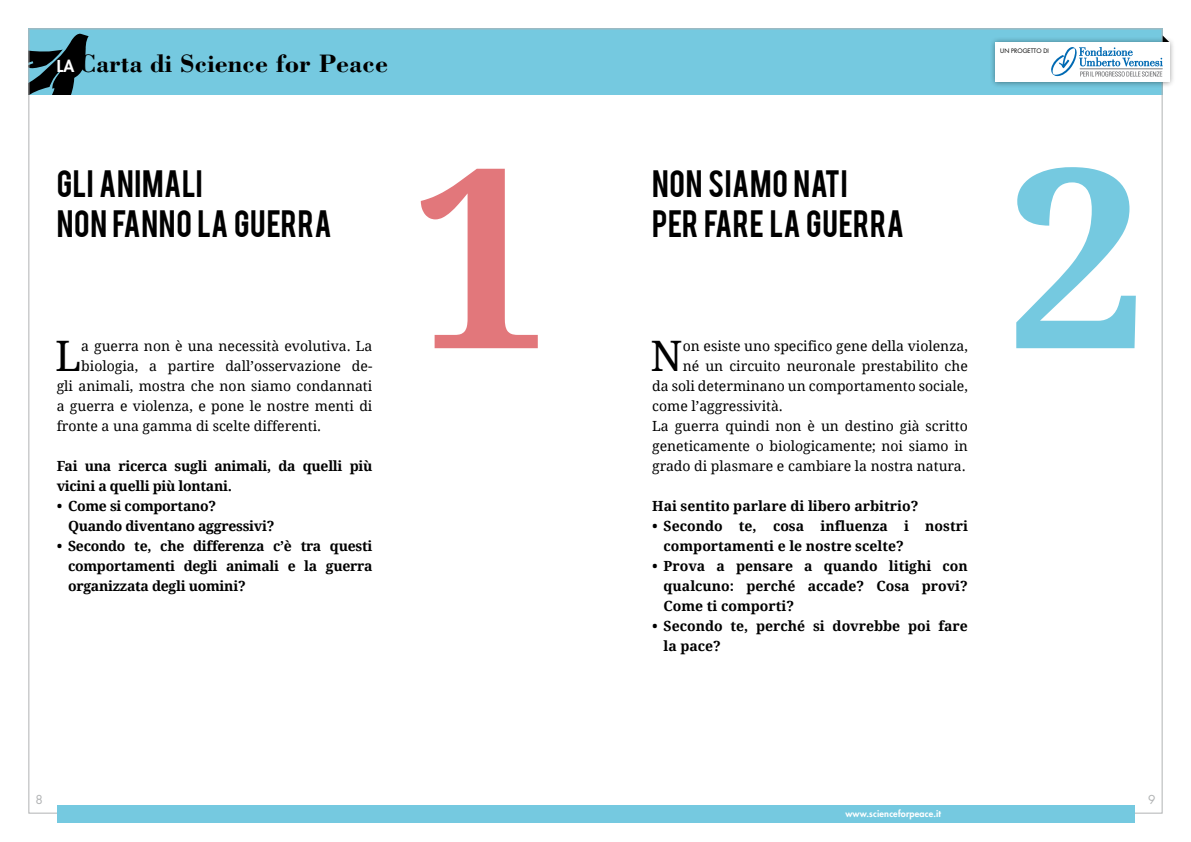
<style>
.page{position:relative;width:1191px;height:842px;background:#fff}
.page>*{position:absolute;margin:0;border:0;box-sizing:border-box;transform-origin:0 0}
.t1{font:700 250px "Droid Serif";color:#e2777b}
.t2{font:700 250px "Droid Serif";color:#75c9e0}
.t3{font:42px "Droid Serif";color:#000}
.t4{font:30px/40px "Bebas";letter-spacing:.02em;color:#000}
.t5{font:700 26px "Bodoni";color:#000}
.t6{font:14px "Droid Serif";color:#000}
.t7{font:700 14px/20px "Droid Serif";color:#000;text-align:justify}
.t8{font:700 14px/20px "Droid Serif";letter-spacing:-.02em;color:#000}
.t9{font:12px "Futura";color:#b1b3b4}
.t10{font:800 9px "Futura";letter-spacing:.02em;color:#fff}
.t11{font:6px "Futura";color:#000}
.s1{font-family:"Futura";font-weight:800;font-size:16px;color:#fff}
</style>
<div class="page">
<div style="left:28px;top:28px;width:1134px;height:67px;background:#75c9e0"></div>
<svg style="left:30px;top:33px;width:59px;height:62px"></svg>
<div style="left:57px;top:805px;width:1077px;height:17px;background:#75c9e0"></div>
<div style="left:989px;top:36px;width:186px;height:52px;background:#000;opacity:.44"></div>
<div style="left:995px;top:42px;width:174px;height:40px;background:#fff"></div>
<svg style="left:1051px;top:35px;width:118px;height:42px"></svg>
<hr style="left:1080px;top:69px;width:82px;height:1px;background:#7b7c7e">
<h3 class="t5" style="left:57px;top:47px;width:333px"><span class="s1">la</span> Carta di Science for Peace</h3>
<p class="t11" style="left:1000px;top:47px;width:50px">UN PROGETTO DI</p>
<h1 class="t1" style="left:410px;top:115px;width:141px">1</h1>
<h3 class="t4" style="left:57px;top:162px;width:277px">GLI ANIMALI<br>NON FANNO LA GUERRA</h3>
<h3 class="t4" style="left:652px;top:162px;width:253px">NON SIAMO NATI<br>PER FARE LA GUERRA</h3>
<h2 class="t3" style="left:650px;top:332px;width:34px">N</h2>
<p class="t6" style="left:682px;top:338px;width:287px">on esiste uno specifico gene della violenza,</p>
<h2 class="t3" style="left:55px;top:332px;width:28px">L</h2>
<p class="t6" style="left:81px;top:338px;width:293px">a guerra non è una necessità evolutiva. La</p>
<p class="t6" style="left:682px;top:358px;width:287px">né un circuito neuronale prestabilito che</p>
<p class="t6" style="left:652px;top:378px;width:317px">da soli determinano un comportamento sociale,</p>
<p class="t6" style="left:652px;top:398px;width:132px">come l’aggressività.</p>
<p class="t6" style="left:652px;top:418px;width:317px">La guerra quindi non è un destino già scritto</p>
<p class="t6" style="left:652px;top:438px;width:317px">geneticamente o biologicamente; noi siamo in</p>
<p class="t6" style="left:652px;top:458px;width:315px">grado di plasmare e cambiare la nostra natura.</p>
<p class="t7" style="left:652px;top:496px;width:268px">Hai sentito parlare di libero arbitrio?</p>
<p class="t7" style="left:663px;top:516px;width:306px;text-indent:-11px">• Secondo te, cosa influenza i nostri comportamenti e le nostre scelte?</p>
<p class="t7" style="left:663px;top:556px;width:306px;text-indent:-11px">• Prova a pensare a quando litighi con qualcuno: perché accade? Cosa provi?<br>Come ti comporti?</p>
<p class="t7" style="left:663px;top:616px;width:306px;text-indent:-11px">• Secondo te, perché si dovrebbe poi fare la pace?</p>
<p class="t6" style="left:81px;top:358px;width:293px">biologia, a partire dall’osservazione de-</p>
<p class="t6" style="left:57px;top:378px;width:317px">gli animali, mostra che non siamo condannati</p>
<p class="t6" style="left:57px;top:398px;width:317px">a guerra e violenza, e pone le nostre menti di</p>
<p class="t6" style="left:57px;top:418px;width:266px">fronte a una gamma di scelte differenti.</p>
<p class="t8" style="left:57px;top:456px;width:317px">Fai una ricerca sugli animali, da quelli più vicini a quelli più lontani.</p>
<p class="t8" style="left:68px;top:496px;width:208px;text-indent:-11px">• Come si comportano?<br>Quando diventano aggressivi?</p>
<p class="t7" style="left:68px;top:536px;width:306px;text-indent:-11px">• Secondo te, che differenza c’è tra questi comportamenti degli animali e la guerra organizzata degli uomini?</p>
<h1 class="t2" style="left:1007px;top:115px;width:141px">2</h1>
<p class="t9" style="left:35px;top:792px;width:9px">8</p>
<p class="t9" style="left:1148px;top:792px;width:9px">9</p>
<p class="t10" style="left:845px;top:808px;width:97px">www.scienceforpeace.it</p>
</div>
